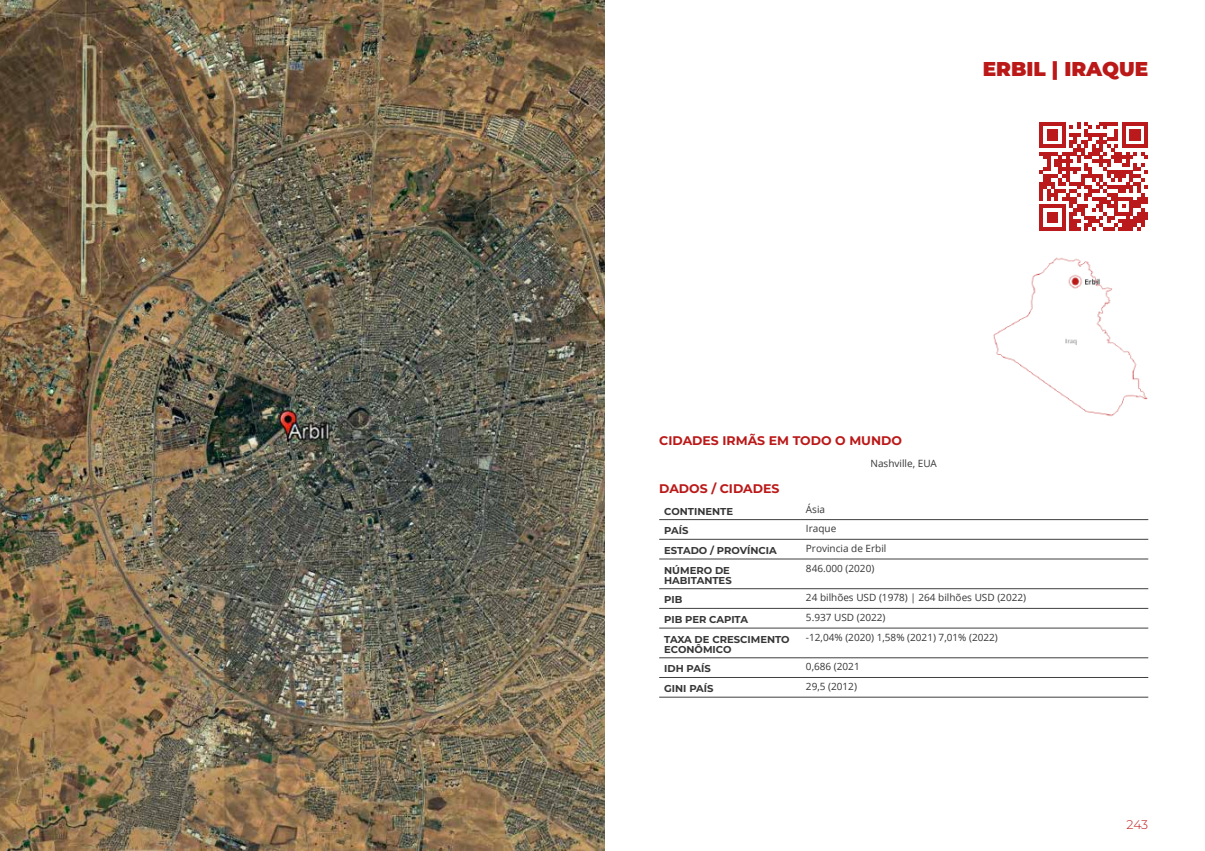
<style>
.page{position:relative;width:1205px;height:851px;background:#fff}
.page>*{position:absolute;margin:0;border:0;box-sizing:border-box;transform-origin:0 0}
.t1{font:900 20px "Montserrat";color:#bb1818}
.t2{font:700 12.5px "Montserrat";color:#bb1818}
.t3{font:300 12.5px "Montserrat";color:#bb1818}
.t4{font:10px "Open Sans";color:#363636}
.t5{font:700 10px/10px "Montserrat";color:#363636}
</style>
<div class="page">
<img style="left:0;top:0;width:604px;height:850px">
<svg style="left:1039px;top:122px;width:109px;height:108px"></svg>
<img style="left:993px;top:257px;width:155px;height:160px">
<hr style="left:659px;top:588px;width:142px;height:1px;background:#404040">
<hr style="left:659px;top:608px;width:142px;height:1px;background:#404040">
<hr style="left:659px;top:627px;width:142px;height:1px;background:#404040">
<hr style="left:659px;top:657px;width:142px;height:1px;background:#404040">
<hr style="left:659px;top:677px;width:142px;height:1px;background:#404040">
<hr style="left:659px;top:696px;width:142px;height:1px;background:#404040">
<hr style="left:801px;top:588px;width:347px;height:1px;background:#404040">
<hr style="left:801px;top:608px;width:347px;height:1px;background:#404040">
<hr style="left:801px;top:627px;width:347px;height:1px;background:#404040">
<hr style="left:801px;top:657px;width:347px;height:1px;background:#404040">
<hr style="left:801px;top:677px;width:347px;height:1px;background:#404040">
<hr style="left:801px;top:696px;width:347px;height:1px;background:#404040">
<hr style="left:659px;top:519px;width:142px;height:1px;background:#404040">
<hr style="left:659px;top:539px;width:142px;height:1px;background:#404040">
<hr style="left:801px;top:519px;width:347px;height:1px;background:#404040">
<hr style="left:801px;top:539px;width:347px;height:1px;background:#404040">
<hr style="left:659px;top:558px;width:142px;height:1px;background:#404040">
<hr style="left:801px;top:558px;width:347px;height:1px;background:#404040">
<h1 class="t1" style="left:983px;top:54px;width:167px">ERBIL | IRAQUE</h1>
<p class="t2" style="left:659px;top:431px;width:244px">CIDADES IRMÃS EM TODO O MUNDO</p>
<p class="t4" style="left:870px;top:456px;width:68px">Nashville, EUA</p>
<p class="t2" style="left:659px;top:479px;width:122px">DADOS / CIDADES</p>
<p class="t5" style="left:664px;top:505px;width:70px">CONTINENTE</p>
<p class="t4" style="left:806px;top:502px;width:21px">Ásia</p>
<p class="t5" style="left:664px;top:525px;width:26px">PAÍS</p>
<p class="t4" style="left:806px;top:521px;width:32px">Iraque</p>
<p class="t5" style="left:664px;top:545px;width:114px">ESTADO / PROVÍNCIA</p>
<p class="t4" style="left:806px;top:541px;width:82px">Provincia de Erbil</p>
<p class="t5" style="left:664px;top:564px;width:69px">NÚMERO DE<br>HABITANTES</p>
<p class="t4" style="left:806px;top:561px;width:70px">846.000 (2020)</p>
<p class="t5" style="left:664px;top:594px;width:20px">PIB</p>
<p class="t4" style="left:806px;top:590px;width:222px">24 bilhões USD (1978) | 264 bilhões USD (2022)</p>
<p class="t5" style="left:664px;top:614px;width:85px">PIB PER CAPITA</p>
<p class="t4" style="left:806px;top:610px;width:81px">5.937 USD (2022)</p>
<p class="t5" style="left:664px;top:633px;width:127px">TAXA DE CRESCIMENTO<br>ECONÔMICO</p>
<p class="t4" style="left:806px;top:630px;width:193px">-12,04% (2020) 1,58% (2021) 7,01% (2022)</p>
<p class="t5" style="left:664px;top:663px;width:48px">IDH PAÍS</p>
<p class="t4" style="left:806px;top:659px;width:55px">0,686 (2021</p>
<p class="t5" style="left:664px;top:683px;width:51px">GINI PAÍS</p>
<p class="t4" style="left:806px;top:679px;width:53px">29,5 (2012)</p>
<p class="t3" style="left:1126px;top:815px;width:23px">243</p>
</div>
